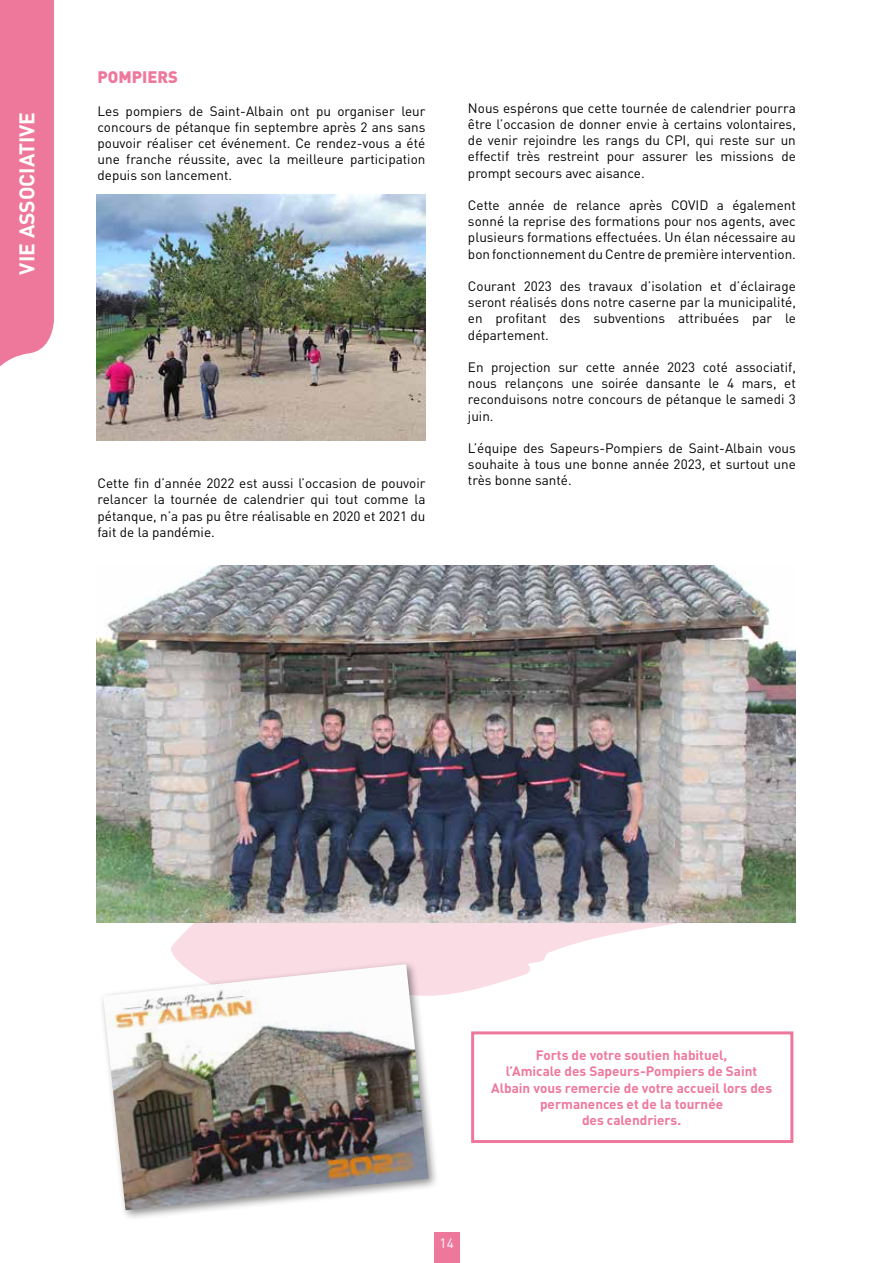
<style>
.page{position:relative;width:893px;height:1263px;background:#fff}
.page>*{position:absolute;margin:0;border:0;box-sizing:border-box;transform-origin:0 0}
.t1{font:700 21px "DIN";color:#fff}
.t2{font:900 16.5px "DIN";color:#ee789c}
.t3{font:13.5px/16.2px "DIN";color:#000;text-align:justify}
.t4{font:700 13.5px/16.2px "DIN";color:#ee789c;text-align:center}
.t5{font:13.5px "DIN";color:#fff}
</style>
<div class="page">
<div style="left:0;top:0;width:54px;height:367px;background:#ee789c"></div>
<div style="left:434px;top:1232px;width:26px;height:31px;background:#ee789c"></div>
<svg style="left:171px;top:923px;width:506px;height:72px;fill:#fadce5"></svg>
<img style="left:96px;top:565px;width:700px;height:358px">
<img style="left:96px;top:194px;width:329px;height:247px">
<div style="left:98px;top:959px;width:341px;height:262px;background:#000;opacity:.44"></div>
<img style="left:103px;top:964px;width:326px;height:246px">
<div style="left:471px;top:1031px;width:322px;height:112px;border:3px solid #ee789c"></div>
<h1 class="t1" style="left:13px;top:275px;width:164px;rotate:-90deg">VIE ASSOCIATIVE</h1>
<p class="t2" style="left:98px;top:66px;width:82px">POMPIERS</p>
<p class="t3" style="left:98px;top:102px;width:329px">Les pompiers de Saint-Albain ont pu organiser leur concours de pétanque fin septembre après 2 ans sans pouvoir réaliser cet événement. Ce rendez-vous a été une franche réussite, avec la meilleure participation depuis son lancement.</p>
<p class="t3" style="left:98px;top:475px;width:329px">Cette fin d’année 2022 est aussi l’occasion de pouvoir relancer la tournée de calendrier qui tout comme la pétanque, n’a pas pu être réalisable en 2020 et 2021 du fait de la pandémie.</p>
<p class="t3" style="left:468px;top:99px;width:329px">Nous espérons que cette tournée de calendrier pourra être l’occasion de donner envie à certains volontaires, de venir rejoindre les rangs du CPI, qui reste sur un effectif très restreint pour assurer les missions de prompt secours avec aisance.</p>
<p class="t3" style="left:468px;top:197px;width:329px">Cette année de relance après COVID a également sonné la reprise des formations pour nos agents, avec plusieurs formations effectuées. Un élan nécessaire au bon fonctionnement du Centre de première intervention.</p>
<p class="t3" style="left:468px;top:278px;width:329px">Courant 2023 des travaux d’isolation et d’éclairage seront réalisés dons notre caserne par la municipalité, en profitant des subventions attribuées par le département.</p>
<p class="t3" style="left:468px;top:359px;width:329px">En projection sur cette année 2023 coté associatif, nous relançons une soirée dansante le 4 mars, et reconduisons notre concours de pétanque le samedi 3 juin.</p>
<p class="t3" style="left:468px;top:440px;width:329px">L’équipe des Sapeurs-Pompiers de Saint-Albain vous souhaite à tous une bonne année 2023, et surtout une très bonne santé.</p>
<p class="t4" style="left:491px;top:1047px;width:282px">Forts de votre soutien habituel,<br>l’Amicale des Sapeurs-Pompiers de Saint Albain vous remercie de votre accueil lors des permanences et de la tournée<br>des calendriers.</p>
<p class="t5" style="left:440px;top:1235px;width:16px">14</p>
</div>
